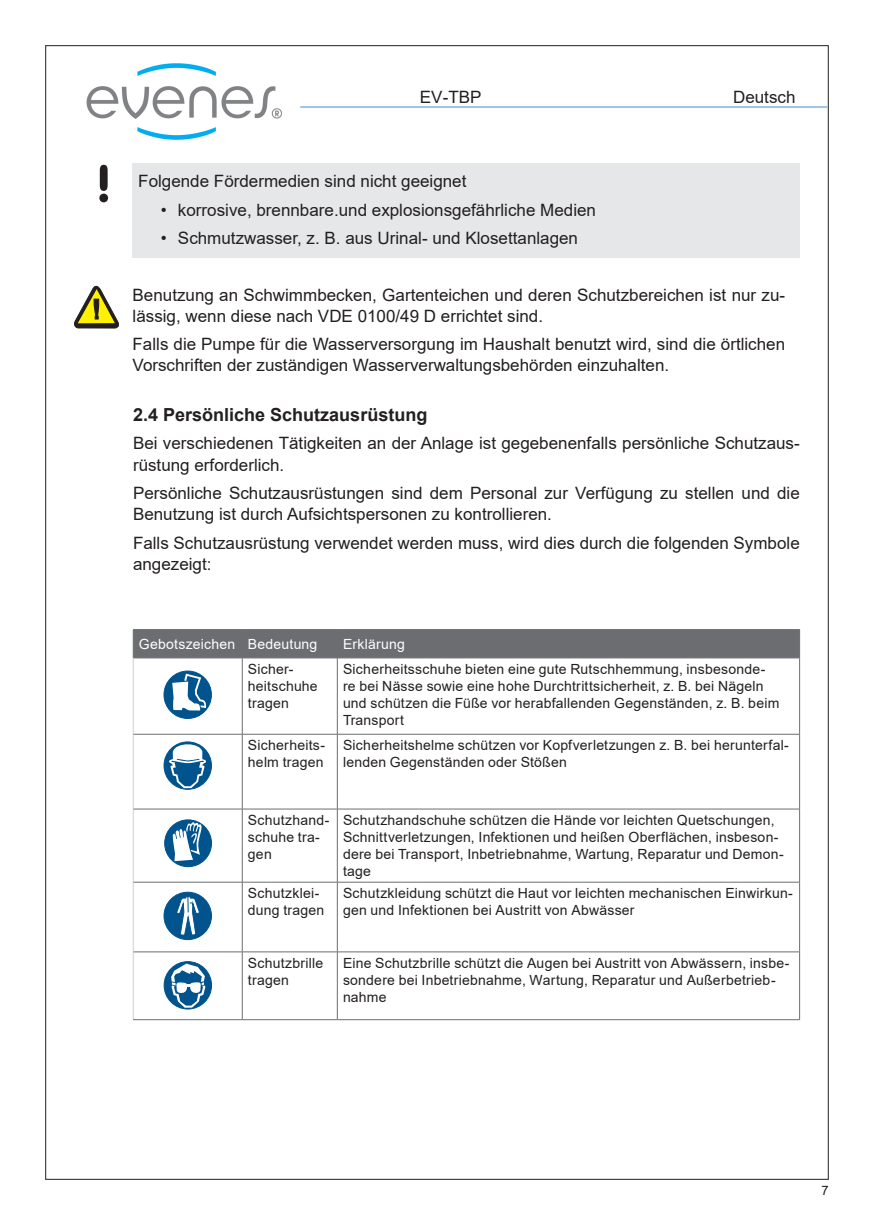
<style>
.page{position:relative;width:874px;height:1225px;background:#fff}
.page>*{position:absolute;margin:0;border:0;box-sizing:border-box;transform-origin:0 0}
.t1{font:50px "VAG Rounded BT";color:#231f20}
.t2{font:700 18px "Arial";color:#231f20}
.t3{font:17px/21.2px "Arial";color:#231f20}
.t4{font:17px "Arial";color:#231f20}
.t5{font:14px/17px "Arial";letter-spacing:.015em;color:#231f20}
.t6{font:14px "Arial";letter-spacing:.015em;color:#fff}
.t7{font:13px "Arial";color:#231f20}
</style>
<div class="page">
<hr style="left:300px;top:106px;width:527px;height:2px;background:#a1c4e3">
<svg style="left:134px;top:658px;width:664px;height:361px"></svg>
<svg style="left:134px;top:735px;width:664px;height:216px"></svg>
<div style="left:133px;top:629px;width:666px;height:28px;background:#6c6d70"></div>
<hr style="left:133px;top:657px;width:109px;height:1px;background:#6c6d70">
<hr style="left:242px;top:657px;width:95px;height:1px;background:#6c6d70">
<hr style="left:337px;top:657px;width:462px;height:1px;background:#6c6d70">
<hr style="left:133px;top:658px;width:1px;height:76px;background:#cfd0d2">
<hr style="left:133px;top:734px;width:1px;height:75px;background:#cfd0d2">
<hr style="left:133px;top:809px;width:1px;height:73px;background:#cfd0d2">
<hr style="left:133px;top:882px;width:1px;height:70px;background:#cfd0d2">
<hr style="left:133px;top:952px;width:1px;height:67px;background:#cfd0d2">
<hr style="left:242px;top:658px;width:1px;height:76px;background:#6c6d70">
<hr style="left:337px;top:658px;width:1px;height:76px;background:#6c6d70">
<hr style="left:798px;top:658px;width:1px;height:76px;background:#6c6d70">
<hr style="left:133px;top:734px;width:109px;height:1px;background:#6c6d70">
<hr style="left:242px;top:734px;width:95px;height:1px;background:#6c6d70">
<hr style="left:242px;top:734px;width:1px;height:75px;background:#6c6d70">
<hr style="left:337px;top:734px;width:462px;height:1px;background:#6c6d70">
<hr style="left:337px;top:734px;width:1px;height:75px;background:#6c6d70">
<hr style="left:798px;top:734px;width:1px;height:75px;background:#6c6d70">
<hr style="left:133px;top:808px;width:109px;height:1px;background:#6c6d70">
<hr style="left:242px;top:808px;width:95px;height:1px;background:#6c6d70">
<hr style="left:242px;top:809px;width:1px;height:73px;background:#6c6d70">
<hr style="left:337px;top:808px;width:462px;height:1px;background:#6c6d70">
<hr style="left:337px;top:809px;width:1px;height:73px;background:#6c6d70">
<hr style="left:798px;top:809px;width:1px;height:73px;background:#6c6d70">
<hr style="left:133px;top:882px;width:109px;height:1px;background:#6c6d70">
<hr style="left:242px;top:882px;width:95px;height:1px;background:#6c6d70">
<hr style="left:242px;top:882px;width:1px;height:69px;background:#6c6d70">
<hr style="left:337px;top:882px;width:462px;height:1px;background:#6c6d70">
<hr style="left:337px;top:882px;width:1px;height:69px;background:#6c6d70">
<hr style="left:798px;top:882px;width:1px;height:69px;background:#6c6d70">
<hr style="left:133px;top:951px;width:109px;height:1px;background:#6c6d70">
<hr style="left:242px;top:951px;width:95px;height:1px;background:#6c6d70">
<hr style="left:242px;top:952px;width:1px;height:67px;background:#6c6d70">
<hr style="left:337px;top:951px;width:462px;height:1px;background:#6c6d70">
<hr style="left:337px;top:952px;width:1px;height:67px;background:#6c6d70">
<hr style="left:798px;top:952px;width:1px;height:67px;background:#6c6d70">
<hr style="left:133px;top:1019px;width:109px;height:1px;background:#6c6d70">
<hr style="left:242px;top:1019px;width:95px;height:1px;background:#6c6d70">
<hr style="left:337px;top:1019px;width:462px;height:1px;background:#6c6d70">
<div style="left:164px;top:671px;width:47px;height:47px;background:#00538d;border-radius:50%"></div>
<div style="left:164px;top:671px;width:47px;height:47px;border:1px solid #00538d;border-radius:50%"></div>
<svg style="left:172px;top:673px;width:34px;height:37px"></svg>
<div style="left:164px;top:742px;width:47px;height:47px;background:#00538d;border-radius:50%"></div>
<div style="left:164px;top:742px;width:47px;height:47px;border:1px solid #00538d;border-radius:50%"></div>
<svg style="left:169px;top:741px;width:37px;height:47px"></svg>
<svg style="left:164px;top:820px;width:44px;height:47px"></svg>
<div style="left:164px;top:892px;width:47px;height:47px;background:#00538d;border-radius:50%"></div>
<div style="left:164px;top:892px;width:47px;height:47px;border:1px solid #00538d;border-radius:50%"></div>
<svg style="left:176px;top:896px;width:24px;height:39px"></svg>
<div style="left:164px;top:961px;width:47px;height:48px;background:#00538d;border-radius:50%"></div>
<div style="left:164px;top:961px;width:47px;height:48px;border:1px solid #00538d;border-radius:50%"></div>
<svg style="left:171px;top:963px;width:34px;height:44px"></svg>
<svg style="left:74px;top:286px;width:45px;height:42px"></svg>
<div style="left:132px;top:162px;width:667px;height:95px;background:#e6e7e9"></div>
<img style="left:86px;top:63px;width:196px;height:77px">
<p class="t4" style="left:420px;top:85px;width:63px">EV-TBP</p>
<p class="t3" style="left:732px;top:86px;width:64px">Deutsch</p>
<h1 class="t1" style="left:96px;top:152px;width:16px">!</h1>
<p class="t3" style="left:138px;top:170px;width:329px">Folgende Fördermedien sind nicht geeignet</p>
<p class="t3" style="left:161px;top:199px;width:436px">• korrosive, brennbare.und explosionsgefährliche Medien</p>
<p class="t3" style="left:161px;top:227px;width:418px">• Schmutzwasser, z. B. aus Urinal- und Klosettanlagen</p>
<p class="t3" style="left:132px;top:284px;width:653px">Benutzung an Schwimmbecken, Gartenteichen und deren Schutzbereichen ist nur zu&shy;lässig, wenn diese nach VDE 0100/49 D errichtet sind.</p>
<p class="t3" style="left:132px;top:333px;width:653px">Falls die Pumpe für die Wasserversorgung im Haushalt benutzt wird, sind die örtlichen<br>Vorschriften der zuständigen Wasserverwaltungsbehörden einzuhalten.</p>
<p class="t2" style="left:133px;top:402px;width:296px">2.4 Persönliche Schutzausrüstung</p>
<p class="t3" style="left:133px;top:433px;width:668px">Bei verschiedenen Tätigkeiten an der Anlage ist gegebenenfalls persönliche Schutzaus&shy;rüstung erforderlich.</p>
<p class="t3" style="left:133px;top:482px;width:668px">Persönliche Schutzausrüstungen sind dem Personal zur Verfügung zu stellen und die<br>Benutzung ist durch Aufsichtspersonen zu kontrollieren.</p>
<p class="t3" style="left:133px;top:532px;width:668px">Falls Schutzausrüstung verwendet werden muss, wird dies durch die folgenden Symbole angezeigt:</p>
<p class="t6" style="left:139px;top:634px;width:180px">Gebotszeichen Bedeutung</p>
<p class="t6" style="left:343px;top:634px;width:63px">Erklärung</p>
<p class="t5" style="left:248px;top:660px;width:71px">Sicher&shy;heitschuhe tragen</p>
<p class="t5" style="left:343px;top:660px;width:437px">Sicherheitsschuhe bieten eine gute Rutschhemmung, insbesonde&shy;re bei Nässe sowie eine hohe Durchtrittsicherheit, z. B. bei Nägeln und schützen die Füße vor herabfallenden Gegenständen, z. B. beim Transport</p>
<p class="t5" style="left:248px;top:736px;width:78px">Sicherheits&shy;helm tragen</p>
<p class="t5" style="left:343px;top:736px;width:447px">Sicherheitshelme schützen vor Kopfverletzungen z. B. bei herunterfal&shy;lenden Gegenständen oder Stößen</p>
<p class="t5" style="left:248px;top:811px;width:83px">Schutzhand&shy;schuhe tra&shy;gen</p>
<p class="t5" style="left:343px;top:811px;width:442px">Schutzhandschuhe schützen die Hände vor leichten Quetschungen, Schnittverletzungen, Infektionen und heißen Oberflächen, insbeson&shy;dere bei Transport, Inbetriebnahme, Wartung, Reparatur und Demon&shy;tage</p>
<p class="t5" style="left:248px;top:884px;width:78px">Schutzklei&shy;dung tragen</p>
<p class="t5" style="left:343px;top:884px;width:451px">Schutzkleidung schützt die Haut vor leichten mechanischen Einwirkun&shy;gen und Infektionen bei Austritt von Abwässer</p>
<p class="t5" style="left:248px;top:954px;width:77px">Schutzbrille tragen</p>
<p class="t5" style="left:343px;top:954px;width:448px">Eine Schutzbrille schützt die Augen bei Austritt von Abwässern, insbe&shy;sondere bei Inbetriebnahme, Wartung, Reparatur und Außerbetrieb&shy;nahme</p>
<p class="t7" style="left:820px;top:1181px;width:9px">7</p>
</div>
